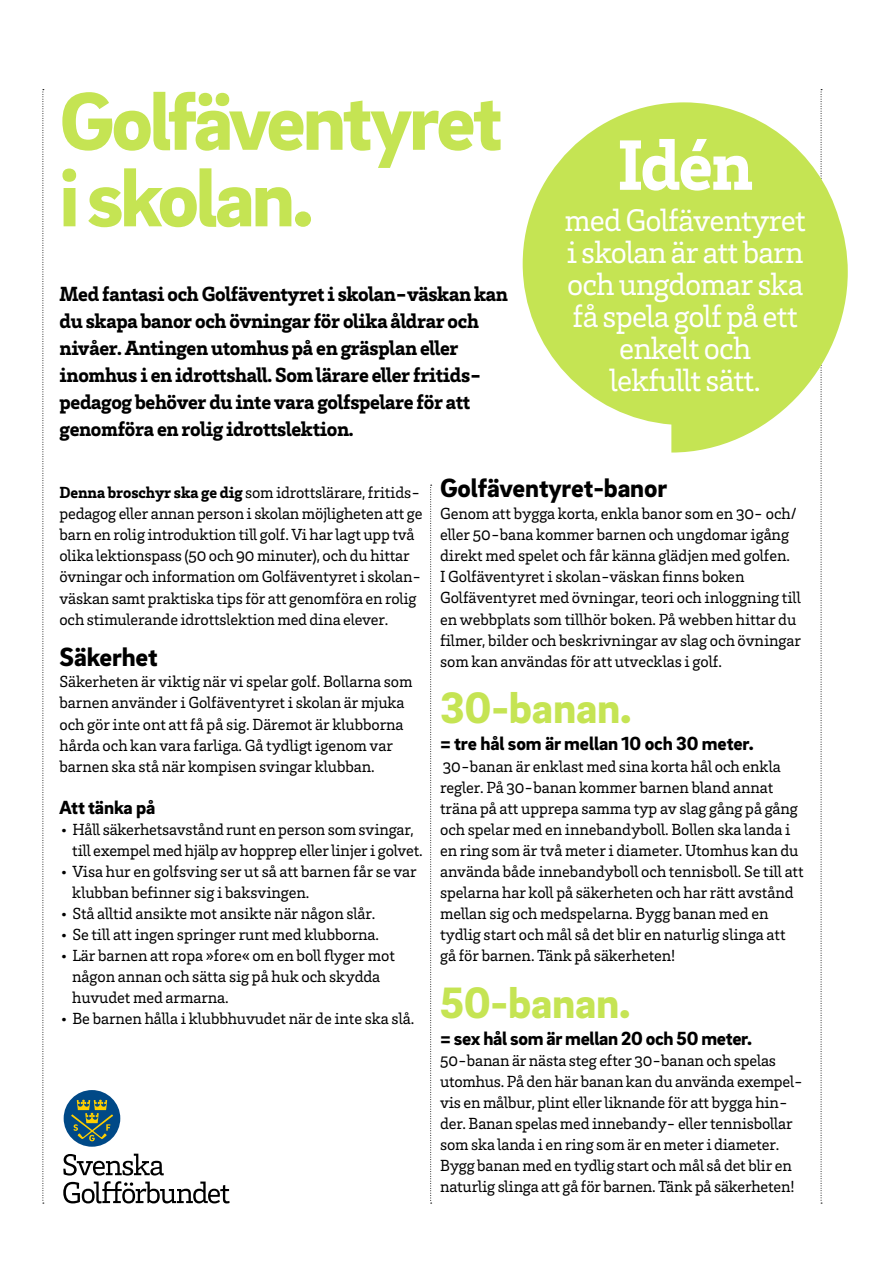
<style>
.page{position:relative;width:893px;height:1263px;background:#fff}
.page>*{position:absolute;margin:0;border:0;box-sizing:border-box;transform-origin:0 0}
.t1{font:900 84px/76.5px "Brix Sans";letter-spacing:-.04em;color:#c5e453}
.t2{font:900 73.05px "Brix Slab";color:#fff}
.t3{font:900 45px "Brix Sans";letter-spacing:-.005em;color:#c5e453}
.t4{font:32.1px/32.1px "Brix Slab";letter-spacing:-.025em;color:#fff;text-align:center}
.t5{font:900 27px "Brix Sans";letter-spacing:-.005em;color:#000}
.t6{font:900 21px/27px "Brix Slab";letter-spacing:-.015em;color:#000}
.t7{font:900 19.5px "Brix Sans";letter-spacing:-.005em;color:#000}
.t8{font:16.5px/21px "Brix Slab";letter-spacing:-.005em;color:#000}
.s1{font-weight:900}
</style>
<div class="page">
<svg style="left:43px;top:89px;width:1px;height:1115px"></svg>
<svg style="left:821px;top:89px;width:1px;height:1115px"></svg>
<svg style="left:430px;top:485px;width:2px;height:719px"></svg>
<svg style="left:63px;top:1154px;width:101px;height:21px"></svg>
<svg style="left:63px;top:1181px;width:167px;height:22px"></svg>
<svg style="left:64px;top:1090px;width:56px;height:57px"></svg>
<div style="left:66px;top:1092px;width:52px;height:52px;background:#004987;border-radius:50%"></div>
<svg style="left:71px;top:1100px;width:42px;height:41px"></svg>
<svg style="left:523px;top:102px;width:325px;height:350px;fill:#c5e453"></svg>
<h1 class="t1" style="left:60px;top:79px;width:445px">Golfäventyret i skolan.</h1>
<p class="t6" style="left:60px;top:280px;width:450px">Med fantasi och Golfäventyret i skolan-väskan kan du skapa banor och övningar för olika åldrar och nivåer. Antingen utomhus på en gräsplan eller inomhus i en idrottshall. Som lärare eller fritids&shy;pedagog behöver du inte vara golfspelare för att genomföra en rolig idrottslektion.</p>
<h2 class="t2" style="left:617px;top:117px;width:137px">Idén</h2>
<h3 class="t4" style="left:564px;top:203px;width:243px">med Golfäventyret i skolan är att barn och ungdomar ska få spela golf på ett enkelt och<br>lekfullt sätt.</h3>
<p class="t8" style="left:60px;top:482px;width:364px"><span class="s1">Denna broschyr ska ge dig</span> som idrottslärare, fritids&shy;pedagog eller annan person i skolan möjligheten att ge barn en rolig introduktion till golf. Vi har lagt upp två olika lektionspass (50 och 90 minuter), och du hittar övningar och information om Golfäventyret i skolan&shy;väskan samt praktiska tips för att genomföra en rolig och stimulerande idrottslektion med dina elever.</p>
<h3 class="t5" style="left:60px;top:639px;width:100px">Säkerhet</h3>
<p class="t8" style="left:60px;top:671px;width:355px">Säkerheten är viktig när vi spelar golf. Bollarna som barnen använder i Golfäventyret i skolan är mjuka och gör inte ont att få på sig. Däremot är klubborna hårda och kan vara farliga. Gå tydligt igenom var barnen ska stå när kompisen svingar klubban.</p>
<p class="t7" style="left:60px;top:794px;width:97px">Att tänka på</p>
<p class="t8" style="left:72px;top:818px;width:352px;text-indent:-13px">• Håll säkerhetsavstånd runt en person som svingar, till exempel med hjälp av hopprep eller linjer i golvet.</p>
<p class="t8" style="left:72px;top:860px;width:346px;text-indent:-13px">• Visa hur en golfsving ser ut så att barnen får se var klubban befinner sig i baksvingen.</p>
<p class="t8" style="left:60px;top:902px;width:317px">• Stå alltid ansikte mot ansikte när någon slår.</p>
<p class="t8" style="left:60px;top:923px;width:321px">• Se till att ingen springer runt med klubborna.</p>
<p class="t8" style="left:72px;top:944px;width:324px;text-indent:-13px">• Lär barnen att ropa »fore« om en boll flyger mot någon annan och sätta sig på huk och skydda huvudet med armarna.</p>
<p class="t8" style="left:60px;top:1007px;width:356px">• Be barnen hålla i klubbhuvudet när de inte ska slå.</p>
<h3 class="t5" style="left:440px;top:470px;width:229px">Golfäventyret-banor</h3>
<p class="t8" style="left:440px;top:503px;width:362px">Genom att bygga korta, enkla banor som en 30- och/ eller 50-bana kommer barnen och ungdomar igång direkt med spelet och får känna glädjen med golfen.<br>I Golfäventyret i skolan-väskan finns boken Golfäventyret med övningar, teori och inloggning till en webbplats som tillhör boken. På webben hittar du filmer, bilder och beskrivningar av slag och övningar som kan användas för att utvecklas i golf.</p>
<h3 class="t3" style="left:440px;top:678px;width:193px">30-banan.</h3>
<p class="t7" style="left:440px;top:731px;width:315px">= tre hål som är mellan 10 och 30 meter.</p>
<p class="t8" style="left:440px;top:755px;width:365px">30-banan är enklast med sina korta hål och enkla regler. På 30-banan kommer barnen bland annat träna på att upprepa samma typ av slag gång på gång och spelar med en innebandyboll. Bollen ska landa i en ring som är två meter i diameter. Utomhus kan du använda både innebandyboll och tennisboll. Se till att spelarna har koll på säkerheten och har rätt avstånd mellan sig och medspelarna. Bygg banan med en tydlig start och mål så det blir en naturlig slinga att gå för barnen. Tänk på säkerheten!</p>
<h3 class="t3" style="left:440px;top:972px;width:192px">50-banan.</h3>
<p class="t7" style="left:440px;top:1025px;width:314px">= sex hål som är mellan 20 och 50 meter.</p>
<p class="t8" style="left:440px;top:1049px;width:365px">50-banan är nästa steg efter 30-banan och spelas utomhus. På den här banan kan du använda exempel&shy;vis en målbur, plint eller liknande för att bygga hin&shy;der. Banan spelas med innebandy- eller tennisbollar som ska landa i en ring som är en meter i diameter.<br>Bygg banan med en tydlig start och mål så det blir en naturlig slinga att gå för barnen. Tänk på säkerheten!</p>
</div>
